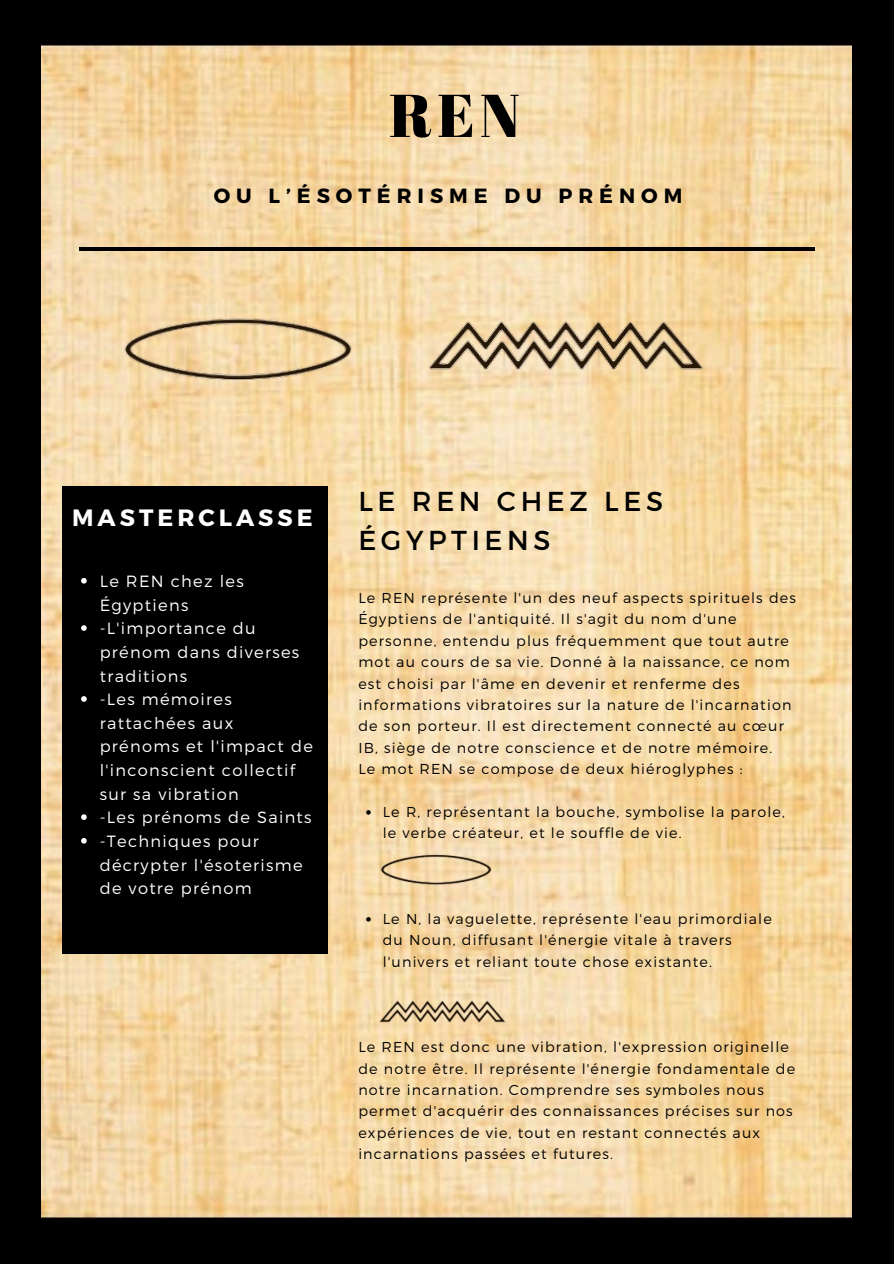
<style>
.page{position:relative;width:894px;height:1264px;background:#fff}
.page>*{position:absolute;margin:0;border:0;box-sizing:border-box;transform-origin:0 0}
.t1{font:60.3px "Abril Fatface";color:#000}
.t2{font:27.3px/38.2px "Montserrat";letter-spacing:.17em;color:#000}
.t3{font:700 23.55px "Montserrat";letter-spacing:.17em;color:#fff}
.t4{font:700 20.55px "Montserrat";letter-spacing:.29em;color:#000}
.t5{font:300 16.2px/23.7px "Montserrat";letter-spacing:.08em;color:#fff}
.t6{font:300 14.4px/21.3px "Montserrat";letter-spacing:.08em;color:#000}
</style>
<div class="page">
<div style="left:0;top:0;width:893px;height:1263px;background:#000"></div>
<img style="left:42px;top:43px;width:808px;height:1176px">
<hr style="left:79px;top:248px;width:734px;height:3px;background:#000">
<div style="left:63px;top:486px;width:264px;height:467px;background:#000"></div>
<img style="left:79px;top:288px;width:316px;height:118px">
<img style="left:358px;top:288px;width:387px;height:116px">
<svg style="left:81px;top:578px;width:6px;height:5px"></svg>
<svg style="left:81px;top:625px;width:6px;height:6px"></svg>
<svg style="left:81px;top:696px;width:6px;height:5px"></svg>
<svg style="left:81px;top:814px;width:6px;height:6px"></svg>
<svg style="left:81px;top:838px;width:6px;height:5px"></svg>
<svg style="left:366px;top:810px;width:4px;height:4px"></svg>
<svg style="left:366px;top:917px;width:4px;height:4px"></svg>
<img style="left:358px;top:839px;width:154px;height:58px">
<img style="left:347px;top:985px;width:177px;height:52px">
<p class="t1" style="left:389px;top:73px;width:132px">REN</p>
<p class="t4" style="left:214px;top:182px;width:470px">OU L’ÉSOTÉRISME DU PRÉNOM</p>
<p class="t3" style="left:72px;top:502px;width:242px">MASTERCLASSE</p>
<p class="t5" style="left:100px;top:568px;width:145px">Le REN chez les<br>Égyptiens</p>
<h3 class="t5" style="left:100px;top:615px;width:201px">-L'importance du prénom dans diverses traditions</h3>
<p class="t5" style="left:100px;top:686px;width:215px">-Les mémoires rattachées aux prénoms et l'impact de l'inconscient collectif sur sa vibration</p>
<p class="t5" style="left:100px;top:804px;width:213px">-Les prénoms de Saints</p>
<p class="t5" style="left:100px;top:828px;width:204px">-Techniques pour décrypter l'ésoterisme de votre prénom</p>
<p class="t2" style="left:358px;top:481px;width:306px">LE REN CHEZ LES<br>ÉGYPTIENS</p>
<p class="t6" style="left:358px;top:586px;width:439px">Le REN représente l'un des neuf aspects spirituels des Égyptiens de l'antiquité. Il s'agit du nom d'une personne, entendu plus fréquemment que tout autre mot au cours de sa vie. Donné à la naissance, ce nom est choisi par l'âme en devenir et renferme des informations vibratoires sur la nature de l'incarnation de son porteur. Il est directement connecté au cœur IB, siège de notre conscience et de notre mémoire.</p>
<h2 class="t6" style="left:358px;top:757px;width:385px">Le mot REN se compose de deux hiéroglyphes :</h2>
<p class="t6" style="left:382px;top:800px;width:403px">Le R, représentant la bouche, symbolise la parole, le verbe créateur, et le souffle de vie.</p>
<p class="t6" style="left:382px;top:907px;width:390px">Le N, la vaguelette, représente l'eau primordiale du Noun, diffusant l'énergie vitale à travers l'univers et reliant toute chose existante.</p>
<p class="t6" style="left:358px;top:1035px;width:438px">Le REN est donc une vibration, l'expression originelle de notre être. Il représente l'énergie fondamentale de notre incarnation. Comprendre ses symboles nous permet d'acquérir des connaissances précises sur nos expériences de vie, tout en restant connectés aux incarnations passées et futures.</p>
</div>
